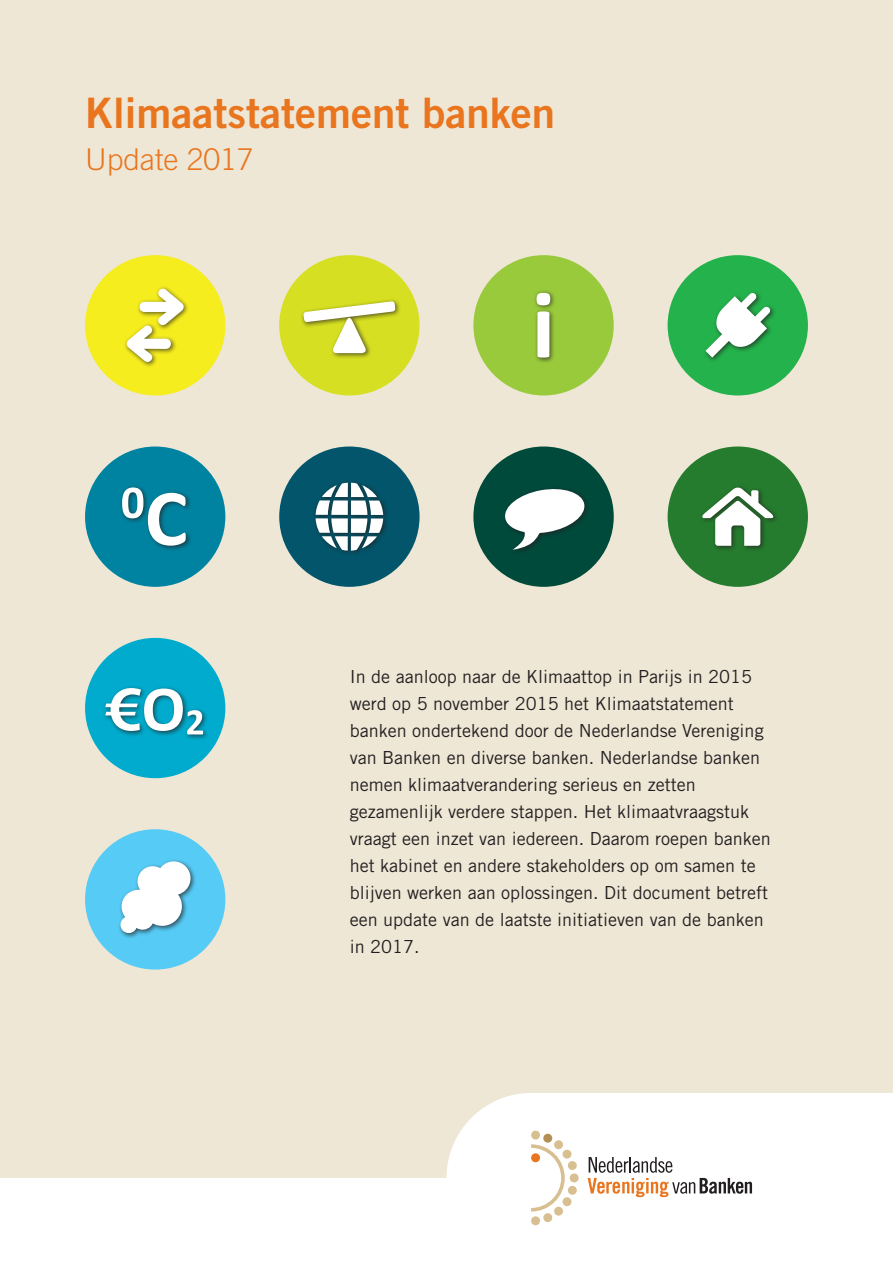
<style>
.page{position:relative;width:893px;height:1263px;background:#fff}
.page>*{position:absolute;margin:0;border:0;box-sizing:border-box;transform-origin:0 0}
.Titel{font:42px "Trade Gothic Bold Two";color:#e9751e}
.Titel-2{font:300 30px "Trade Gothic";color:#e9751e}
.inleiding{font:18px/27px "Trade Gothic";color:#231f20}
</style>
<div class="page">
<div style="left:0;top:0;width:893px;height:1178px;background:#eee7d6"></div>
<svg style="left:588px;top:1157px;width:164px;height:40px"></svg>
<div style="left:554px;top:1140px;width:9px;height:9px;background:#d8bf91;border-radius:50%"></div>
<div style="left:543px;top:1134px;width:9px;height:9px;background:#b48f54;border-radius:50%"></div>
<div style="left:531px;top:1130px;width:9px;height:9px;background:#d8bf91;border-radius:50%"></div>
<div style="left:570px;top:1173px;width:9px;height:9px;background:#d8bf91;border-radius:50%"></div>
<div style="left:568px;top:1161px;width:9px;height:9px;background:#d8bf91;border-radius:50%"></div>
<div style="left:562px;top:1150px;width:9px;height:8px;background:#d8bf91;border-radius:50%"></div>
<div style="left:554px;top:1207px;width:9px;height:8px;background:#d8bf91;border-radius:50%"></div>
<div style="left:543px;top:1213px;width:9px;height:9px;background:#d8bf91;border-radius:50%"></div>
<div style="left:531px;top:1216px;width:9px;height:9px;background:#d8bf91;border-radius:50%"></div>
<div style="left:568px;top:1186px;width:9px;height:9px;background:#d8bf91;border-radius:50%"></div>
<div style="left:562px;top:1197px;width:9px;height:9px;background:#d8bf91;border-radius:50%"></div>
<svg style="left:531px;top:1144px;width:34px;height:67px"></svg>
<div style="left:668px;top:255px;width:140px;height:140px;background:#23b24b;border-radius:50%"></div>
<div style="left:703px;top:290px;width:73px;height:73px;background:#231f20;opacity:.7"></div>
<svg style="left:705px;top:293px;width:65px;height:65px"></svg>
<div style="left:473px;top:255px;width:141px;height:140px;background:#99ca3b;border-radius:50%"></div>
<div style="left:533px;top:290px;width:23px;height:74px;background:#231f20;opacity:.7"></div>
<svg style="left:536px;top:293px;width:14px;height:65px"></svg>
<div style="left:279px;top:255px;width:141px;height:140px;background:#d6df21;border-radius:50%"></div>
<div style="left:301px;top:298px;width:100px;height:30px;background:#231f20;opacity:.7"></div>
<div style="left:330px;top:315px;width:42px;height:44px;background:#231f20;opacity:.7"></div>
<svg style="left:303px;top:301px;width:93px;height:52px"></svg>
<div style="left:85px;top:255px;width:140px;height:140px;background:#f5ed1e;border-radius:50%"></div>
<div style="left:123px;top:322px;width:54px;height:46px;background:#231f20;opacity:.7"></div>
<div style="left:136px;top:285px;width:54px;height:46px;background:#231f20;opacity:.7"></div>
<svg style="left:126px;top:286px;width:58px;height:79px"></svg>
<div style="left:85px;top:446px;width:140px;height:141px;background:#0083a1;border-radius:50%"></div>
<div style="left:119px;top:484px;width:73px;height:68px;background:#231f20;opacity:.7"></div>
<svg style="left:122px;top:487px;width:64px;height:59px"></svg>
<div style="left:668px;top:446px;width:140px;height:141px;background:#257c2e;border-radius:50%"></div>
<div style="left:700px;top:484px;width:79px;height:68px;background:#231f20;opacity:.7"></div>
<svg style="left:701px;top:487px;width:73px;height:59px"></svg>
<div style="left:473px;top:446px;width:141px;height:141px;background:#004a3c;border-radius:50%"></div>
<svg style="left:505px;top:489px;width:81px;height:61px"></svg>
<div style="left:279px;top:446px;width:141px;height:141px;background:#02556a;border-radius:50%"></div>
<div style="left:313px;top:480px;width:76px;height:77px;background:#231f20;opacity:.7"></div>
<svg style="left:316px;top:483px;width:67px;height:68px"></svg>
<div style="left:85px;top:829px;width:140px;height:140px;background:#56cbf5;border-radius:50%"></div>
<div style="left:117px;top:858px;width:79px;height:81px;background:#231f20;opacity:.7"></div>
<svg style="left:120px;top:860px;width:72px;height:74px"></svg>
<div style="left:85px;top:638px;width:140px;height:140px;background:#00abcd;border-radius:50%"></div>
<div style="left:184px;top:707px;width:25px;height:33px;background:#231f20;opacity:.7"></div>
<div style="left:103px;top:685px;width:86px;height:52px;background:#231f20;opacity:.7"></div>
<svg style="left:105px;top:688px;width:98px;height:46px"></svg>
<p class="Titel" style="left:85px;top:87px;width:472px">Klimaatstatement banken</p>
<p class="Titel-2" style="left:85px;top:142px;width:170px">Update 2017</p>
<p class="inleiding" style="left:350px;top:662px;width:422px">In de aanloop naar de Klimaattop in Parijs in 2015 werd op 5 november 2015 het Klimaatstatement banken ondertekend door de Nederlandse Vereniging van Banken en diverse banken. Nederlandse banken nemen klimaatverandering serieus en zetten gezamenlijk verdere stappen. Het klimaatvraagstuk vraagt een inzet van iedereen. Daarom roepen banken het kabinet en andere stakeholders op om samen te blijven werken aan oplossingen. Dit document betreft een update van de laatste initiatieven van de banken in 2017.</p>
</div>
